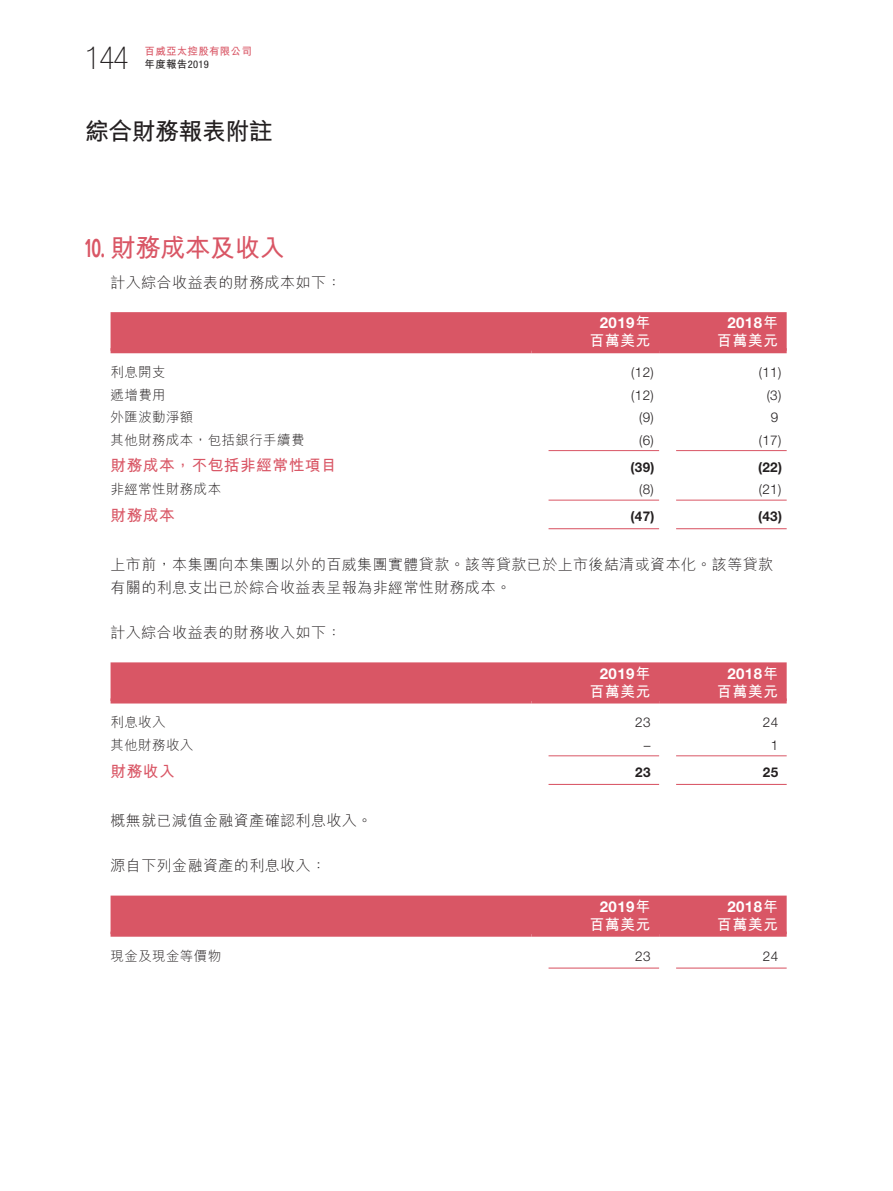
<style>
.page{position:relative;width:893px;height:1191px;background:#fff}
.page>*{position:absolute;margin:0;border:0;box-sizing:border-box;transform-origin:0 0}
.t1{font:100 condensed 31.5px "Helvetica Neue LT Std";color:#231f20}
.t2{font:700 25.5px "M Hei HK";letter-spacing:-.025em;color:#d95665}
.t3{font:700 24px "M Hei HK";letter-spacing:-.025em;color:#231f20}
.t4{font:700 15.75px "M Hei HK";letter-spacing:.03em;color:#d95665}
.t5{font:300 15px/22.5px "M Hei HK";letter-spacing:.03em;color:#231f20}
.t6{font:700 15px "Helvetica Neue LT Std";letter-spacing:.03em;color:#fff}
.t7{font:700 15px "M Hei HK";letter-spacing:.03em;color:#fff}
.t8{font:300 13.5px "M Hei HK";letter-spacing:.03em;color:#231f20}
.t9{font:300 13.5px "Helvetica Neue LT Std";letter-spacing:.03em;color:#231f20}
.t10{font:700 13.5px "Helvetica Neue LT Std";letter-spacing:.03em;color:#231f20}
.t11{font:700 10.5px "M Hei HK";letter-spacing:.025em;color:#d95665}
.t12{font:700 10.5px "M Hei HK";color:#231f20}
.s1{font-family:"Helvetica Neue LT Std";font-weight:400;font-stretch:condensed}
.s2{font-family:"AB In Bev Headlines";font-weight:400}
.s3{font-family:"M Hei HK"}
</style>
<div class="page">
<div style="left:111px;top:312px;width:676px;height:36px;background:#d95665"></div>
<div style="left:111px;top:348px;width:420px;height:5px;background:#d95665"></div>
<div style="left:531px;top:348px;width:128px;height:5px;background:#d95665"></div>
<div style="left:659px;top:348px;width:128px;height:5px;background:#d95665"></div>
<hr style="left:549px;top:450px;width:110px;height:1px;background:#d95665">
<hr style="left:676px;top:450px;width:111px;height:1px;background:#d95665">
<hr style="left:549px;top:500px;width:110px;height:1px;background:#d95665">
<hr style="left:676px;top:500px;width:111px;height:1px;background:#d95665">
<hr style="left:549px;top:528px;width:110px;height:1px;background:#d95665">
<hr style="left:676px;top:528px;width:111px;height:1px;background:#d95665">
<div style="left:111px;top:662px;width:676px;height:36px;background:#d95665"></div>
<div style="left:111px;top:698px;width:420px;height:5px;background:#d95665"></div>
<div style="left:531px;top:698px;width:128px;height:5px;background:#d95665"></div>
<div style="left:659px;top:698px;width:128px;height:5px;background:#d95665"></div>
<hr style="left:549px;top:755px;width:110px;height:1px;background:#d95665">
<hr style="left:676px;top:755px;width:111px;height:1px;background:#d95665">
<hr style="left:549px;top:784px;width:110px;height:1px;background:#d95665">
<hr style="left:676px;top:784px;width:111px;height:1px;background:#d95665">
<div style="left:111px;top:895px;width:676px;height:36px;background:#d95665"></div>
<div style="left:111px;top:931px;width:420px;height:5px;background:#d95665"></div>
<div style="left:531px;top:931px;width:128px;height:5px;background:#d95665"></div>
<div style="left:659px;top:931px;width:128px;height:5px;background:#d95665"></div>
<hr style="left:549px;top:967px;width:110px;height:1px;background:#d95665">
<hr style="left:676px;top:967px;width:111px;height:1px;background:#d95665">
<h1 class="t1" style="left:85px;top:40px;width:45px">144</h1>
<p class="t11" style="left:145px;top:43px;width:109px">百威亞太控股有限公司</p>
<p class="t12" style="left:145px;top:57px;width:66px">年度報告<span class="s1">2019</span></p>
<h3 class="t3" style="left:85px;top:114px;width:189px">綜合財務報表附註</h3>
<h2 class="t2" style="left:85px;top:229px;width:202px"><span class="s2">10.</span> 財務成本及收入</h2>
<p class="t5" style="left:111px;top:271px;width:232px">計入綜合收益表的財務成本如下：</p>
<p class="t6" style="left:600px;top:314px;width:52px">2019<span class="s3">年</span></p>
<p class="t6" style="left:727px;top:314px;width:52px">2018<span class="s3">年</span></p>
<p class="t7" style="left:589px;top:330px;width:63px">百萬美元</p>
<p class="t7" style="left:717px;top:330px;width:63px">百萬美元</p>
<p class="t8" style="left:111px;top:365px;width:57px">利息開支</p>
<p class="t9" style="left:631px;top:364px;width:24px">(12)</p>
<p class="t9" style="left:759px;top:364px;width:24px">(11)</p>
<p class="t8" style="left:111px;top:388px;width:57px">遞增費用</p>
<p class="t9" style="left:631px;top:386px;width:24px">(12)</p>
<p class="t9" style="left:767px;top:386px;width:16px">(3)</p>
<p class="t8" style="left:111px;top:410px;width:84px">外匯波動淨額</p>
<p class="t9" style="left:639px;top:409px;width:16px">(9)</p>
<p class="t9" style="left:771px;top:409px;width:9px">9</p>
<p class="t8" style="left:111px;top:433px;width:195px">其他財務成本，包括銀行手續費</p>
<p class="t9" style="left:639px;top:431px;width:16px">(6)</p>
<p class="t9" style="left:759px;top:431px;width:24px">(17)</p>
<p class="t4" style="left:111px;top:454px;width:228px">財務成本，不包括非經常性項目</p>
<p class="t10" style="left:630px;top:458px;width:26px">(39)</p>
<p class="t10" style="left:758px;top:458px;width:26px">(22)</p>
<p class="t8" style="left:111px;top:482px;width:112px">非經常性財務成本</p>
<p class="t9" style="left:639px;top:481px;width:16px">(8)</p>
<p class="t9" style="left:759px;top:481px;width:24px">(21)</p>
<p class="t4" style="left:111px;top:503px;width:66px">財務成本</p>
<p class="t10" style="left:630px;top:508px;width:26px">(47)</p>
<p class="t10" style="left:758px;top:508px;width:26px">(43)</p>
<p class="t5" style="left:111px;top:553px;width:664px">上市前，本集團向本集團以外的百威集團實體貸款。該等貸款已於上市後結清或資本化。該等貸款有關的利息支出已於綜合收益表呈報為非經常性財務成本。</p>
<p class="t5" style="left:111px;top:621px;width:232px">計入綜合收益表的財務收入如下：</p>
<p class="t6" style="left:600px;top:664px;width:52px">2019<span class="s3">年</span></p>
<p class="t6" style="left:727px;top:664px;width:52px">2018<span class="s3">年</span></p>
<p class="t7" style="left:589px;top:680px;width:63px">百萬美元</p>
<p class="t7" style="left:717px;top:680px;width:63px">百萬美元</p>
<p class="t8" style="left:111px;top:715px;width:57px">利息收入</p>
<p class="t9" style="left:635px;top:714px;width:17px">23</p>
<p class="t9" style="left:763px;top:714px;width:17px">24</p>
<p class="t8" style="left:111px;top:738px;width:84px">其他財務收入</p>
<p class="t9" style="left:644px;top:736px;width:8px">–</p>
<p class="t9" style="left:771px;top:736px;width:9px">1</p>
<p class="t4" style="left:111px;top:759px;width:66px">財務收入</p>
<p class="t10" style="left:635px;top:763px;width:17px">23</p>
<p class="t10" style="left:763px;top:763px;width:17px">25</p>
<p class="t5" style="left:111px;top:809px;width:263px">概無就已減值金融資產確認利息收入。</p>
<p class="t5" style="left:111px;top:854px;width:217px">源自下列金融資產的利息收入：</p>
<p class="t6" style="left:600px;top:897px;width:52px">2019<span class="s3">年</span></p>
<p class="t6" style="left:727px;top:897px;width:52px">2018<span class="s3">年</span></p>
<p class="t7" style="left:589px;top:913px;width:63px">百萬美元</p>
<p class="t7" style="left:717px;top:913px;width:63px">百萬美元</p>
<p class="t8" style="left:111px;top:948px;width:112px">現金及現金等價物</p>
<p class="t9" style="left:635px;top:947px;width:17px">23</p>
<p class="t9" style="left:763px;top:947px;width:17px">24</p>
</div>
